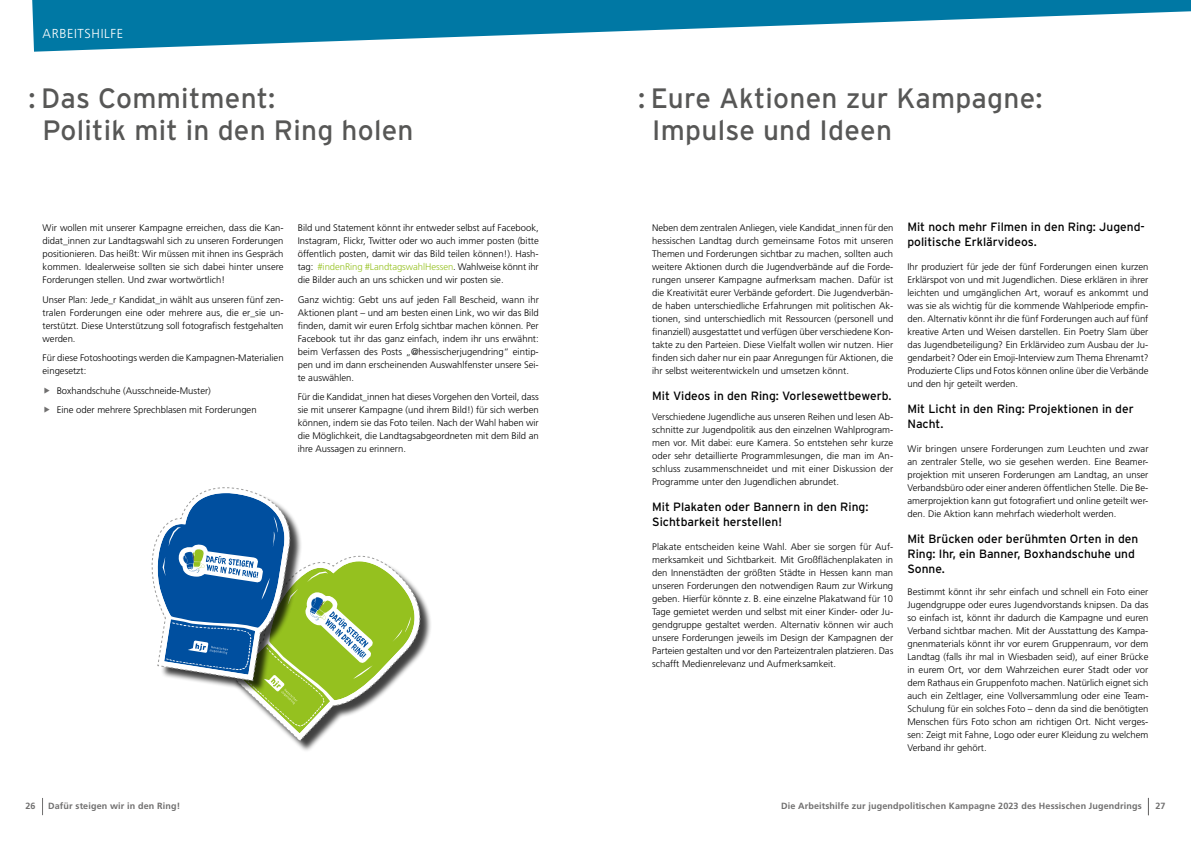
<style>
.page{position:relative;width:1191px;height:842px;background:#fff}
.page>*{position:absolute;margin:0;border:0;box-sizing:border-box;transform-origin:0 0}
.headline_A4{font:28px/32.5px "Interstate";letter-spacing:.01em;color:#575756}
.t1{font:300 13px "Frutiger LT Std";letter-spacing:.05em;color:#fff}
.Zwischenüberschrift{font:12px/15px "Interstate";color:#000}
.t2{font:300 9.5px/13px "Frutiger LT Std";color:#000;text-align:justify}
.t3{font:700 9px "Frutiger LT Std";letter-spacing:.015em;color:#706f6f}
.s1{color:#95c11f}
</style>
<div class="page">
<svg style="left:32px;top:0;width:1159px;height:52px;fill:#0078a4"></svg>
<svg style="left:42px;top:798px;width:1px;height:17px"></svg>
<svg style="left:1148px;top:798px;width:1px;height:17px"></svg>
<svg style="left:151px;top:487px;width:280px;height:257px"></svg>
<h2 class="t1" style="left:43px;top:26px;width:82px">ARBEITSHILFE</h2>
<p class="headline_A4" style="left:43px;top:81px;width:372px;text-indent:-14px">: Das Commitment:<br>Politik mit in den Ring holen</p>
<p class="headline_A4" style="left:652px;top:81px;width:392px;text-indent:-14px">: Eure Aktionen zur Kampagne:<br>Impulse und Ideen</p>
<p class="t2" style="left:43px;top:221px;width:243px">Wir wollen mit unserer Kampagne erreichen, dass die Kan&shy;didat_innen zur Landtagswahl sich zu unseren Forderungen positionieren. Das heißt: Wir müssen mit ihnen ins Gespräch kommen. Idealerweise sollten sie sich dabei hinter unsere Forderungen stellen. Und zwar wortwörtlich!</p>
<p class="t2" style="left:43px;top:293px;width:242px">Unser Plan: Jede_r Kandidat_in wählt aus unseren fünf zen&shy;tralen Forderungen eine oder mehrere aus, die er_sie un&shy;terstützt. Diese Unterstützung soll fotografisch festgehalten werden.</p>
<p class="t2" style="left:43px;top:351px;width:243px">Für diese Fotoshootings werden die Kampagnen-Materialien eingesetzt:</p>
<p class="t2" style="left:57px;top:384px;width:156px">Boxhandschuhe (Ausschneide-Muster)</p>
<p class="t2" style="left:57px;top:403px;width:201px">Eine oder mehrere Sprechblasen mit Forderungen</p>
<p class="t2" style="left:298px;top:221px;width:242px">Bild und Statement könnt ihr entweder selbst auf Facebook, Instagram, Flickr, Twitter oder wo auch immer posten (bitte öffentlich posten, damit wir das Bild teilen können!). Hash&shy;tag: <span class="s1">#indenRing #LandtagswahlHessen</span>. Wahlweise könnt ihr die Bilder auch an uns schicken und wir posten sie.</p>
<p class="t2" style="left:298px;top:293px;width:243px">Ganz wichtig: Gebt uns auf jeden Fall Bescheid, wann ihr Aktionen plant – und am besten einen Link, wo wir das Bild finden, damit wir euren Erfolg sichtbar machen können. Per Facebook tut ihr das ganz einfach, indem ihr uns erwähnt: beim Verfassen des Posts „@hessischerjugendring“ eintip&shy;pen und im dann erscheinenden Auswahlfenster unsere Sei&shy;te auswählen.</p>
<p class="t2" style="left:298px;top:390px;width:243px">Für die Kandidat_innen hat dieses Vorgehen den Vorteil, dass sie mit unserer Kampagne (und ihrem Bild!) für sich werben können, indem sie das Foto teilen. Nach der Wahl haben wir die Möglichkeit, die Landtagsabgeordneten mit dem Bild an ihre Aussagen zu erinnern.</p>
<p class="t2" style="left:652px;top:221px;width:243px">Neben dem zentralen Anliegen, viele Kandidat_innen für den hessischen Landtag durch gemeinsame Fotos mit unseren Themen und Forderungen sichtbar zu machen, sollten auch weitere Aktionen durch die Jugendverbände auf die Forde&shy;rungen unserer Kampagne aufmerksam machen. Dafür ist die Kreativität eurer Verbände gefordert. Die Jugendverbän&shy;de haben unterschiedliche Erfahrungen mit politischen Ak&shy;tionen, sind unterschiedlich mit Ressourcen (personell und finanziell) ausgestattet und verfügen über verschiedene Kon&shy;takte zu den Parteien. Diese Vielfalt wollen wir nutzen. Hier finden sich daher nur ein paar Anregungen für Aktionen, die ihr selbst weiterentwickeln und umsetzen könnt.</p>
<p class="Zwischenüberschrift" style="left:652px;top:388px;width:241px">Mit Videos in den Ring: Vorlesewettbewerb.</p>
<p class="t2" style="left:652px;top:410px;width:242px">Verschiedene Jugendliche aus unseren Reihen und lesen Ab&shy;schnitte zur Jugendpolitik aus den einzelnen Wahlprogram&shy;men vor. Mit dabei: eure Kamera. So entstehen sehr kurze oder sehr detaillierte Programmlesungen, die man im An&shy;schluss zusammenschneidet und mit einer Diskussion der Programme unter den Jugendlichen abrundet.</p>
<p class="Zwischenüberschrift" style="left:652px;top:499px;width:218px">Mit Plakaten oder Bannern in den Ring:<br>Sichtbarkeit herstellen!</p>
<p class="t2" style="left:652px;top:540px;width:243px">Plakate entscheiden keine Wahl. Aber sie sorgen für Auf&shy;merksamkeit und Sichtbarkeit. Mit Großflächenplakaten in den Innenstädten der größten Städte in Hessen kann man unseren Forderungen den notwendigen Raum zur Wirkung geben. Hierfür könnte z. B. eine einzelne Plakatwand für 10<br>Tage gemietet werden und selbst mit einer Kinder- oder Ju&shy;gendgruppe gestaltet werden. Alternativ können wir auch unsere Forderungen jeweils im Design der Kampagnen der Parteien gestalten und vor den Parteizentralen platzieren. Das schafft Medienrelevanz und Aufmerksamkeit.</p>
<p class="Zwischenüberschrift" style="left:907px;top:219px;width:239px">Mit noch mehr Filmen in den Ring: Jugend&shy;politische Erklärvideos.</p>
<p class="t2" style="left:907px;top:260px;width:243px">Ihr produziert für jede der fünf Forderungen einen kurzen Erklärspot von und mit Jugendlichen. Diese erklären in ihrer leichten und umgänglichen Art, worauf es ankommt und was sie als wichtig für die kommende Wahlperiode empfin&shy;den. Alternativ könnt ihr die fünf Forderungen auch auf fünf kreative Arten und Weisen darstellen. Ein Poetry Slam über das Jugendbeteiligung? Ein Erklärvideo zum Ausbau der Ju&shy;gendarbeit? Oder ein Emoji-Interview zum Thema Ehrenamt?<br>Produzierte Clips und Fotos können online über die Verbände und den hjr geteilt werden.</p>
<p class="Zwischenüberschrift" style="left:907px;top:401px;width:228px">Mit Licht in den Ring: Projektionen in der<br>Nacht.</p>
<p class="t2" style="left:907px;top:442px;width:243px">Wir bringen unsere Forderungen zum Leuchten und zwar an zentraler Stelle, wo sie gesehen werden. Eine Beamer&shy;projektion mit unseren Forderungen am Landtag, an unser Verbandsbüro oder einer anderen öffentlichen Stelle. Die Be&shy;amerprojektion kann gut fotografiert und online geteilt wer&shy;den. Die Aktion kann mehrfach wiederholt werden.</p>
<p class="Zwischenüberschrift" style="left:907px;top:531px;width:232px">Mit Brücken oder berühmten Orten in den<br>Ring: Ihr, ein Banner, Boxhandschuhe und<br>Sonne.</p>
<p class="t2" style="left:907px;top:585px;width:243px">Bestimmt könnt ihr sehr einfach und schnell ein Foto einer Jugendgruppe oder eures Jugendvorstands knipsen. Da das so einfach ist, könnt ihr dadurch die Kampagne und euren Verband sichtbar machen. Mit der Ausstattung des Kampa&shy;gnenmaterials könnt ihr vor eurem Gruppenraum, vor dem Landtag (falls ihr mal in Wiesbaden seid), auf einer Brücke in eurem Ort, vor dem Wahrzeichen eurer Stadt oder vor dem Rathaus ein Gruppenfoto machen. Natürlich eignet sich auch ein Zeltlager, eine Vollversammlung oder eine Team-Schulung für ein solches Foto – denn da sind die benötigten Menschen fürs Foto schon am richtigen Ort. Nicht verges&shy;sen: Zeigt mit Fahne, Logo oder eurer Kleidung zu welchem Verband ihr gehört.</p>
<p class="t3" style="left:26px;top:801px;width:12px">26</p>
<p class="t3" style="left:48px;top:801px;width:133px">Dafür steigen wir in den Ring!</p>
<p class="t3" style="left:781px;top:801px;width:362px">Die Arbeitshilfe zur jugendpolitischen Kampagne 2023 des Hessischen Jugendrings</p>
<p class="t3" style="left:1155px;top:801px;width:12px">27</p>
</div>
